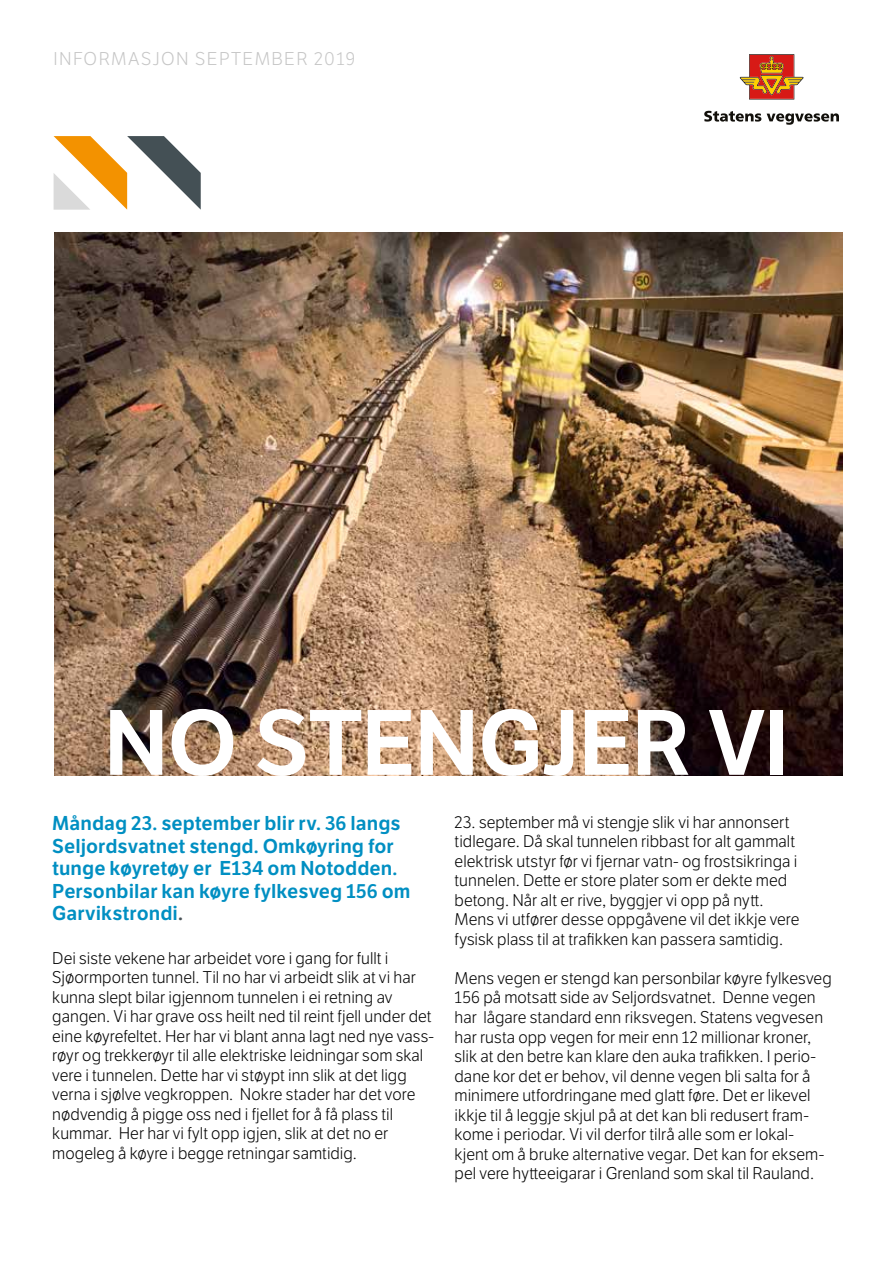
<style>
.page{position:relative;width:893px;height:1263px;background:#fff}
.page>*{position:absolute;margin:0;border:0;box-sizing:border-box;transform-origin:0 0}
.t1{font:600 90px "LFT Etica";letter-spacing:-.02em;color:#fff}
.t2{font:600 19.5px/22.5px "LFT Etica";color:#008fc2}
.t3{font:300 18px "LFT Etica";letter-spacing:.08em;color:#c6c6c6}
.t4{font:300 16.5px/19.5px "LFT Etica";letter-spacing:.005em;color:#000}
.s1{color:#495257}
</style>
<div class="page">
<svg style="left:740px;top:54px;width:63px;height:45px"></svg>
<svg style="left:704px;top:111px;width:57px;height:11px"></svg>
<svg style="left:767px;top:113px;width:72px;height:11px"></svg>
<svg style="left:54px;top:136px;width:147px;height:74px"></svg>
<img style="left:55px;top:233px;width:787px;height:543px">
<p class="t3" style="left:54px;top:48px;width:303px">INFORMASJON SEPTEMBER 2019</p>
<h1 class="t1" style="left:104px;top:688px;width:688px">NO STENGJER VI</h1>
<p class="t2" style="left:52px;top:812px;width:360px">Måndag 23. september blir rv. 36 langs Seljordsvatnet stengd. Omkøyring for tunge køyretøy er E134 om Notodden.<br>Personbilar kan køyre fylkesveg 156 om Garvikstrondi<span class="s1">.</span></p>
<p class="t4" style="left:52px;top:948px;width:383px">Dei siste vekene har arbeidet vore i gang for fullt i Sjøormporten tunnel. Til no har vi arbeidt slik at vi har kunna slept bilar igjennom tunnelen i ei retning av gangen. Vi har grave oss heilt ned til reint fjell under det eine køyrefeltet. Her har vi blant anna lagt ned nye vass&shy;røyr og trekkerøyr til alle elektriske leidningar som skal vere i tunnelen. Dette har vi støypt inn slik at det ligg verna i sjølve vegkroppen. Nokre stader har det vore nødvendig å pigge oss ned i fjellet for å få plass til kummar. Her har vi fylt opp igjen, slik at det no er mogeleg å køyre i begge retningar samtidig.</p>
<p class="t4" style="left:455px;top:813px;width:346px">23. september må vi stengje slik vi har annonsert tidlegare. Då skal tunnelen ribbast for alt gammalt elektrisk utstyr før vi fjernar vatn- og frostsikringa i tunnelen. Dette er store plater som er dekte med betong. Når alt er rive, byggjer vi opp på nytt.<br>Mens vi utfører desse oppgåvene vil det ikkje vere fysisk plass til at trafikken kan passera samtidig.</p>
<p class="t4" style="left:455px;top:969px;width:379px">Mens vegen er stengd kan personbilar køyre fylkesveg 156 på motsatt side av Seljordsvatnet. Denne vegen har lågare standard enn riksvegen. Statens vegvesen har rusta opp vegen for meir enn 12 millionar kroner, slik at den betre kan klare den auka trafikken. I perio&shy;dane kor det er behov, vil denne vegen bli salta for å minimere utfordringane med glatt føre. Det er likevel ikkje til å leggje skjul på at det kan bli redusert fram&shy;kome i periodar. Vi vil derfor tilrå alle som er lokal&shy;kjent om å bruke alternative vegar. Det kan for eksem&shy;pel vere hytteeigarar i Grenland som skal til Rauland.</p>
</div>
